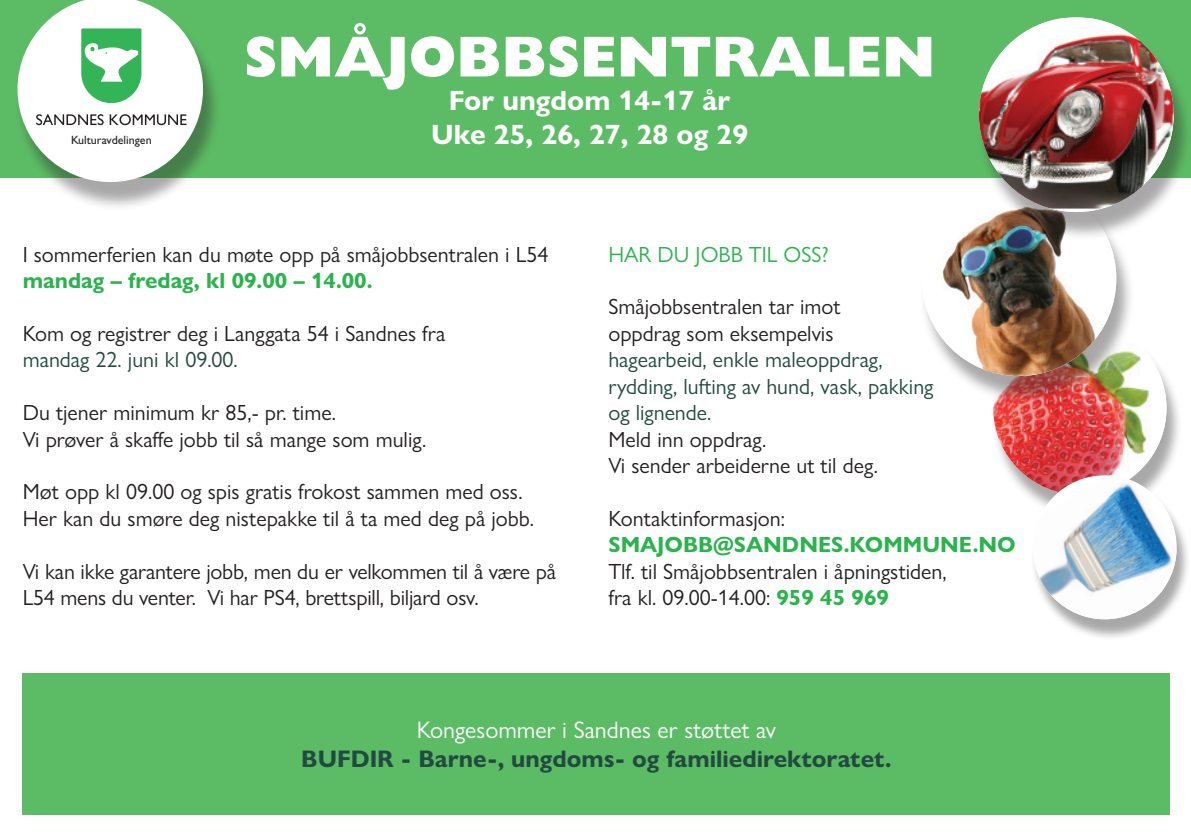
<style>
.page{position:relative;width:1191px;height:840px;background:#fff}
.page>*{position:absolute;margin:0;border:0;box-sizing:border-box;transform-origin:0 0}
.t1{font:800 58px "Gill Sans Nova";color:#fff}
.t2{font:700 28px/33.6px "Gill Sans Nova";color:#fff;text-align:center}
.t3{font:700 24px "Gill Sans Nova";color:#224a40}
.t4{font:24px "Gill Sans Nova";color:#fff}
.t5{font:22px/26.4px "Gill Sans Nova";color:#231f20}
.t6{font:22px/26.4px "Gill Sans Nova";color:#224a40}
.t7{font:700 22px "Gill Sans Nova";color:#2bb34d}
.t8{font:22px "Gill Sans Nova";color:#2bb34d}
.t9{font:12px "Gill Sans Std";color:#231f20}
.s1{font-weight:700;color:#2bb34d}
</style>
<div class="page">
<div style="left:0;top:0;width:1191px;height:178px;background:#5cbc65"></div>
<div style="left:990px;top:327px;width:193px;height:193px;background:#231f20;opacity:.39"></div>
<img style="left:993px;top:327px;width:173px;height:167px">
<div style="left:1030px;top:480px;width:161px;height:160px;background:#231f20;opacity:.39"></div>
<img style="left:1032px;top:475px;width:144px;height:144px">
<div style="left:918px;top:188px;width:217px;height:217px;background:#231f20;opacity:.39"></div>
<img style="left:921px;top:181px;width:195px;height:195px;border-radius:97px">
<div style="left:976px;top:24px;width:215px;height:217px;background:#231f20;opacity:.39"></div>
<img style="left:979px;top:18px;width:194px;height:194px">
<div style="left:23px;top:672px;width:1147px;height:142px;background:#5cbc65"></div>
<div style="left:15px;top:3px;width:207px;height:208px;background:#231f20;opacity:.39"></div>
<svg style="left:18px;top:0;width:185px;height:182px;background:#c8e4cd"></svg>
<p class="t9" style="left:71px;top:133px;width:82px">Kulturavdelingen</p>
<h1 class="t1" style="left:244px;top:20px;width:693px">SMÅJOBBSENTRALEN</h1>
<p class="t2" style="left:431px;top:84px;width:318px">For ungdom 14-17 år<br>Uke 25, 26, 27, 28 og 29</p>
<p class="t5" style="left:23px;top:240px;width:527px">I sommerferien kan du møte opp på småjobbsentralen i L54</p>
<p class="t7" style="left:23px;top:267px;width:351px">mandag – fredag, kl 09.00 – 14.00.</p>
<p class="t5" style="left:23px;top:320px;width:424px">Kom og registrer deg i Langgata 54 i Sandnes fra</p>
<p class="t6" style="left:23px;top:346px;width:217px">mandag 22. juni kl 09.00.</p>
<p class="t5" style="left:23px;top:399px;width:405px">Du tjener minimum kr 85,- pr. time.<br>Vi prøver å skaffe jobb til så mange som mulig.</p>
<p class="t5" style="left:23px;top:478px;width:513px">Møt opp kl 09.00 og spis gratis frokost sammen med oss.<br>Her kan du smøre deg nistepakke til å ta med deg på jobb.</p>
<p class="t5" style="left:23px;top:557px;width:535px">Vi kan ikke garantere jobb, men du er velkommen til å være på<br>L54 mens du venter. Vi har PS4, brettspill, biljard osv.</p>
<p class="t8" style="left:608px;top:240px;width:222px">HAR DU JOBB TIL OSS?</p>
<p class="t5" style="left:608px;top:293px;width:234px">Småjobbsentralen tar imot oppdrag som eksempelvis</p>
<p class="t6" style="left:608px;top:346px;width:327px">hagearbeid, enkle maleoppdrag, rydding, lufting av hund, vask, pakking og lignende.</p>
<p class="t5" style="left:608px;top:425px;width:271px">Meld inn oppdrag.<br>Vi sender arbeiderne ut til deg.</p>
<p class="t5" style="left:608px;top:504px;width:178px">Kontaktinformasjon:</p>
<p class="t7" style="left:608px;top:531px;width:409px">SMAJOBB@SANDNES.KOMMUNE.NO</p>
<p class="t5" style="left:608px;top:557px;width:340px">Tlf. til Småjobbsentralen i åpningstiden, fra kl. 09.00-14.00: <span class="s1">959 45 969</span></p>
<p class="t4" style="left:417px;top:714px;width:361px">Kongesommer i Sandnes er støttet av</p>
<p class="t3" style="left:301px;top:743px;width:592px">BUFDIR - Barne-, ungdoms- og familiedirektoratet.</p>
</div>
